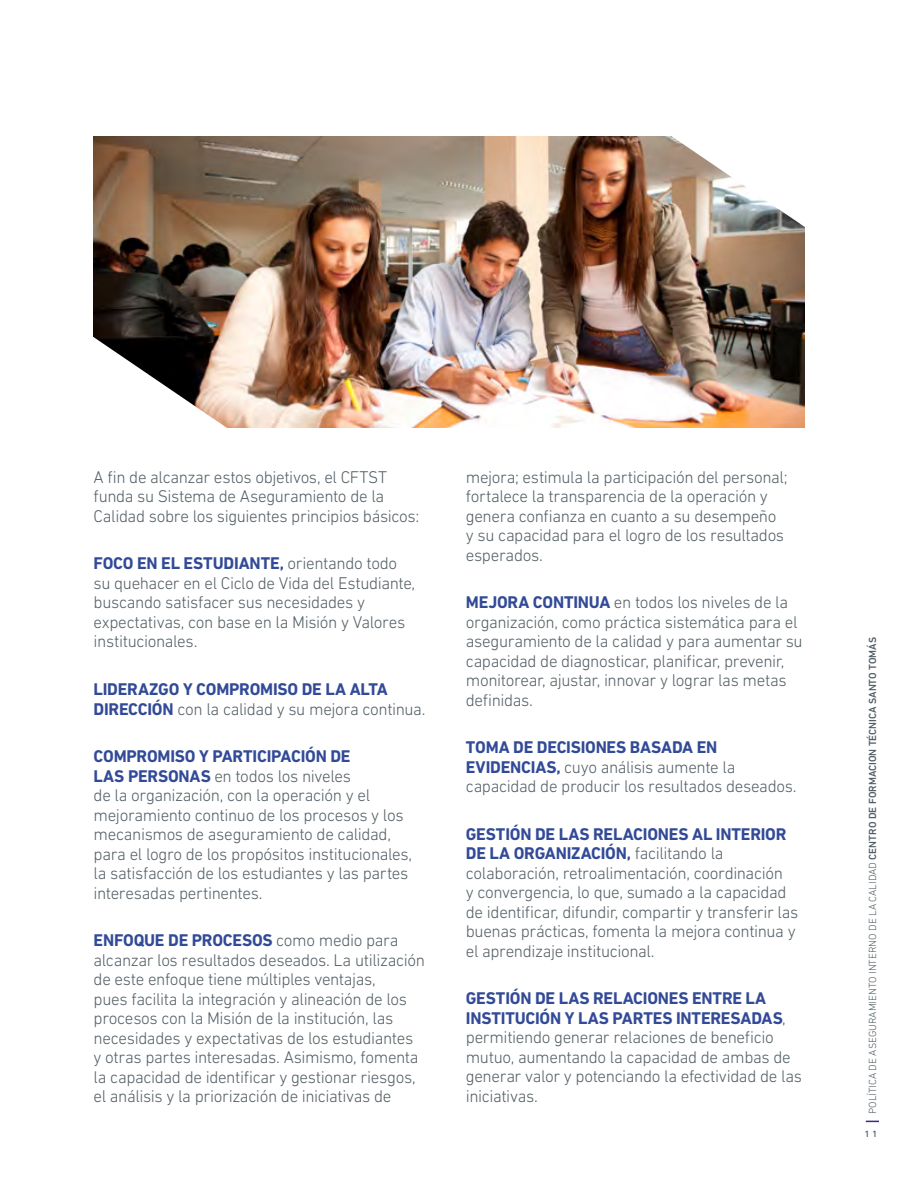
<style>
.page{position:relative;width:919px;height:1191px;background:#fff}
.page>*{position:absolute;margin:0;border:0;box-sizing:border-box;transform-origin:0 0}
.t1{font:300 17.25px/19.5px "DIN Next LT Pro";letter-spacing:-.02em;color:#525e64}
.t2{font:700 17.25px/19.5px "DIN Next LT Pro";letter-spacing:-.015em;color:#324a97}
.t3{font:12px "DIN Next LT Pro";color:#525e64}
.t4{font:300 10.5px "DIN Next LT Pro";color:#525e64}
.s1{font-weight:700;color:#324a97}
.s2{font-weight:300;color:#525e64}
.s3{font-weight:500}
</style>
<div class="page">
<img style="left:94px;top:136px;width:710px;height:291px">
<svg style="left:665px;top:136px;width:140px;height:93px"></svg>
<svg style="left:93px;top:334px;width:139px;height:94px"></svg>
<svg style="left:865px;top:1120px;width:13px;height:2px"></svg>
<p class="t1" style="left:94px;top:467px;width:327px">A fin de alcanzar estos objetivos, el CFTST funda su Sistema de Aseguramiento de la<br>Calidad sobre los siguientes principios básicos:</p>
<p class="t1" style="left:94px;top:553px;width:323px"><span class="s1">FOCO EN EL ESTUDIANTE,</span> orientando todo su quehacer en el Ciclo de Vida del Estudiante, buscando satisfacer sus necesidades y expectativas, con base en la Misión y Valores institucionales.</p>
<p class="t2" style="left:94px;top:679px;width:333px">LIDERAZGO Y COMPROMISO DE LA ALTA<br>DIRECCIÓN <span class="s2">con la calidad y su mejora continua.</span></p>
<p class="t1" style="left:94px;top:746px;width:320px"><span class="s1">COMPROMISO Y PARTICIPACIÓN DE<br>LAS PERSONAS</span> en todos los niveles<br>de la organización, con la operación y el mejoramiento continuo de los procesos y los mecanismos de aseguramiento de calidad, para el logro de los propósitos institucionales, la satisfacción de los estudiantes y las partes interesadas pertinentes.</p>
<p class="t1" style="left:94px;top:930px;width:333px"><span class="s1">ENFOQUE DE PROCESOS</span> como medio para alcanzar los resultados deseados. La utilización de este enfoque tiene múltiples ventajas,<br>pues facilita la integración y alineación de los procesos con la Misión de la institución, las necesidades y expectativas de los estudiantes y otras partes interesadas. Asimismo, fomenta la capacidad de identificar y gestionar riesgos, el análisis y la priorización de iniciativas de</p>
<p class="t1" style="left:466px;top:467px;width:323px">mejora; estimula la participación del personal; fortalece la transparencia de la operación y genera confianza en cuanto a su desempeño y su capacidad para el logro de los resultados esperados.</p>
<p class="t1" style="left:466px;top:592px;width:338px"><span class="s1">MEJORA CONTINUA</span> en todos los niveles de la organización, como práctica sistemática para el aseguramiento de la calidad y para aumentar su capacidad de diagnosticar, planificar, prevenir, monitorear, ajustar, innovar y lograr las metas definidas.</p>
<p class="t1" style="left:466px;top:737px;width:332px"><span class="s1">TOMA DE DECISIONES BASADA EN<br>EVIDENCIAS,</span> cuyo análisis aumente la capacidad de producir los resultados deseados.</p>
<p class="t1" style="left:466px;top:824px;width:334px"><span class="s1">GESTIÓN DE LAS RELACIONES AL INTERIOR DE LA ORGANIZACIÓN,</span> facilitando la colaboración, retroalimentación, coordinación<br>y convergencia, lo que, sumado a la capacidad de identificar, difundir, compartir y transferir las buenas prácticas, fomenta la mejora continua y el aprendizaje institucional.</p>
<p class="t1" style="left:466px;top:988px;width:337px"><span class="s1">GESTIÓN DE LAS RELACIONES ENTRE LA INSTITUCIÓN Y LAS PARTES INTERESADAS</span>, permitiendo generar relaciones de beneficio mutuo, aumentando la capacidad de ambas de generar valor y potenciando la efectividad de las iniciativas.</p>
<p class="t4" style="left:866px;top:1114px;width:478px;rotate:-90deg">POLÍTICA DE ASEGURAMIENTO INTERNO DE LA CALIDAD <span class="s3">CENTRO DE FORMACION TÉCNICA SANTO TOMÁS</span></p>
<p class="t3" style="left:864px;top:1126px;width:15px">11</p>
</div>
